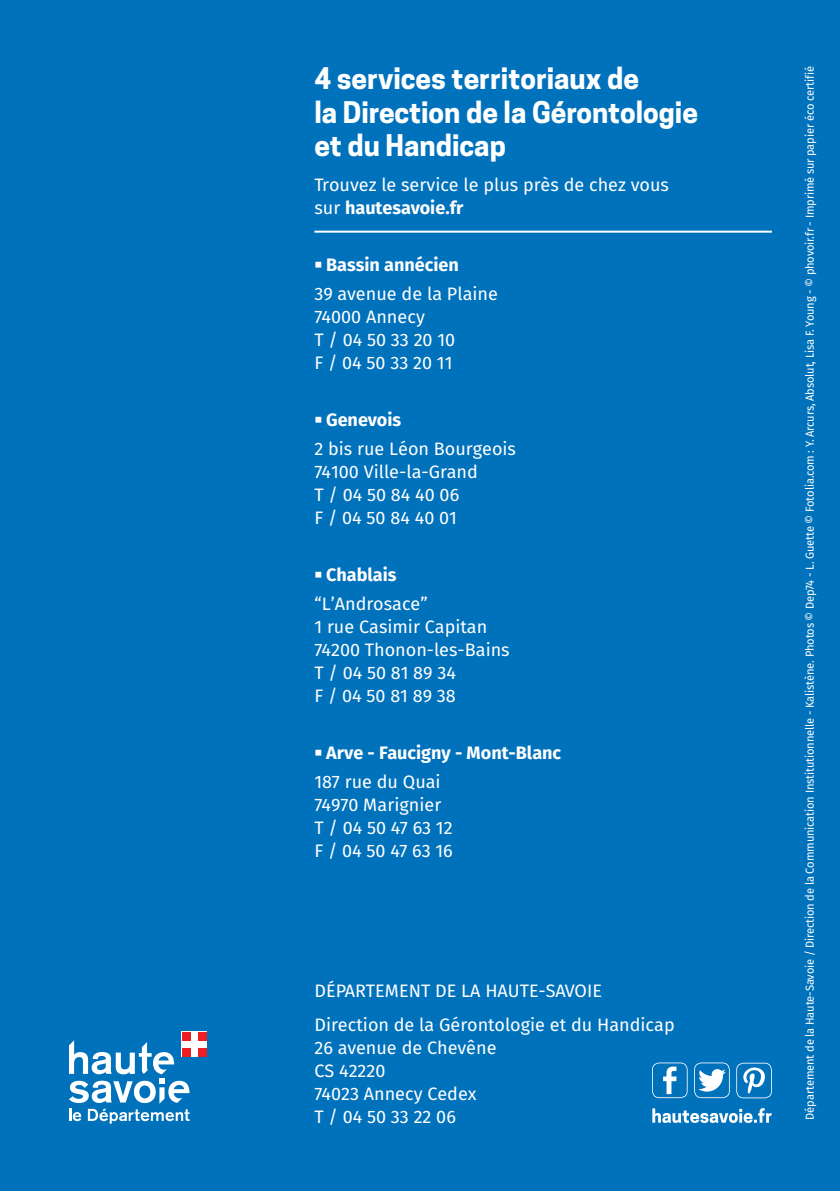
<style>
.page{position:relative;width:840px;height:1191px;background:#fff}
.page>*{position:absolute;margin:0;border:0;box-sizing:border-box;transform-origin:0 0}
.t1{font:700 28px/33.6px "Cooper Hewitt";color:#fff}
.t2{font:18px/23px "Fira Sans";color:#fff}
.t3{font:700 18px/28.6px "Fira Sans";color:#fff}
.t4{font:11.6px "Fira Sans";letter-spacing:-.015em;color:#fff;scale:.96 1}
.s1{font-weight:700}
.s2{font-family:"Cooper Hewitt";font-weight:700}
.s3{font-family:"Cooper Hewitt"}
.s4{font-weight:400}
</style>
<div class="page">
<div style="left:0;top:0;width:839px;height:1191px;background:#0072bc"></div>
<div style="left:182px;top:1031px;width:25px;height:25px;background:#fff"></div>
<div style="left:182px;top:1031px;width:9px;height:9px;background:#ed1d24"></div>
<div style="left:198px;top:1031px;width:9px;height:9px;background:#ed1d24"></div>
<div style="left:182px;top:1048px;width:9px;height:8px;background:#ed1d24"></div>
<div style="left:198px;top:1048px;width:9px;height:8px;background:#ed1d24"></div>
<svg style="left:69px;top:1040px;width:120px;height:83px"></svg>
<hr style="left:314px;top:231px;width:457px;height:2px;background:#fff">
<svg style="left:652px;top:1108px;width:119px;height:15px"></svg>
<svg style="left:652px;top:1062px;width:35px;height:36px"></svg>
<svg style="left:694px;top:1062px;width:35px;height:36px"></svg>
<svg style="left:736px;top:1062px;width:35px;height:36px"></svg>
<h1 class="t1" style="left:314px;top:62px;width:385px">4 services territoriaux de<br>la Direction de la Gérontologie et du Handicap</h1>
<p class="t2" style="left:314px;top:172px;width:356px">Trouvez le service le plus près de chez vous sur <span class="s1">hautesavoie.fr</span></p>
<p class="t2" style="left:314px;top:250px;width:185px;line-height:28.6px"><span class="s2">•</span> <span class="s1">Bassin annécien<br></span>39 avenue de la Plaine</p>
<p class="t2" style="left:314px;top:304px;width:142px">74000 Annecy<br>T / 04 50 33 20 10<br>F / 04 50 33 20 11</p>
<p class="t2" style="left:314px;top:405px;width:203px;line-height:28.6px"><span class="s2">•</span> <span class="s1">Genevois<br></span>2 bis rue Léon Bourgeois</p>
<p class="t2" style="left:314px;top:459px;width:165px">74100 Ville-la-Grand<br>T / 04 50 84 40 06<br>F / 04 50 84 40 01</p>
<p class="t2" style="left:314px;top:560px;width:115px;line-height:28.6px"><span class="s2">•</span> <span class="s1">Chablais </span>“L’Androsace”</p>
<p class="t2" style="left:314px;top:614px;width:197px">1 rue Casimir Capitan<br>74200 Thonon-les-Bains<br>T / 04 50 81 89 34<br>F / 04 50 81 89 38</p>
<p class="t3" style="left:314px;top:737px;width:248px"><span class="s3">•</span> Arve - Faucigny - Mont-Blanc<br><span class="s4">187 rue du Quai</span></p>
<p class="t2" style="left:314px;top:792px;width:140px">74970 Marignier<br>T / 04 50 47 63 12<br>F / 04 50 47 63 16</p>
<p class="t2" style="left:314px;top:972px;width:361px;line-height:34.4px">DÉPARTEMENT DE LA HAUTE-SAVOIE<br>Direction de la Gérontologie et du Handicap</p>
<p class="t2" style="left:314px;top:1035px;width:183px">26 avenue de Chevêne<br>CS 42220<br>74023 Annecy Cedex<br>T / 04 50 33 22 06</p>
<p class="t4" style="left:800px;top:1119px;width:1098px;rotate:-90deg">Département de la Haute-Savoie / Direction de la Communication Institutionnelle - Kalistène. Photos © Dep74 - L. Guette © Fotolia.com : Y. Arcurs, Absolut, Lisa F. Young - © phovoir.fr - Imprimé sur papier éco certifié</p>
</div>
